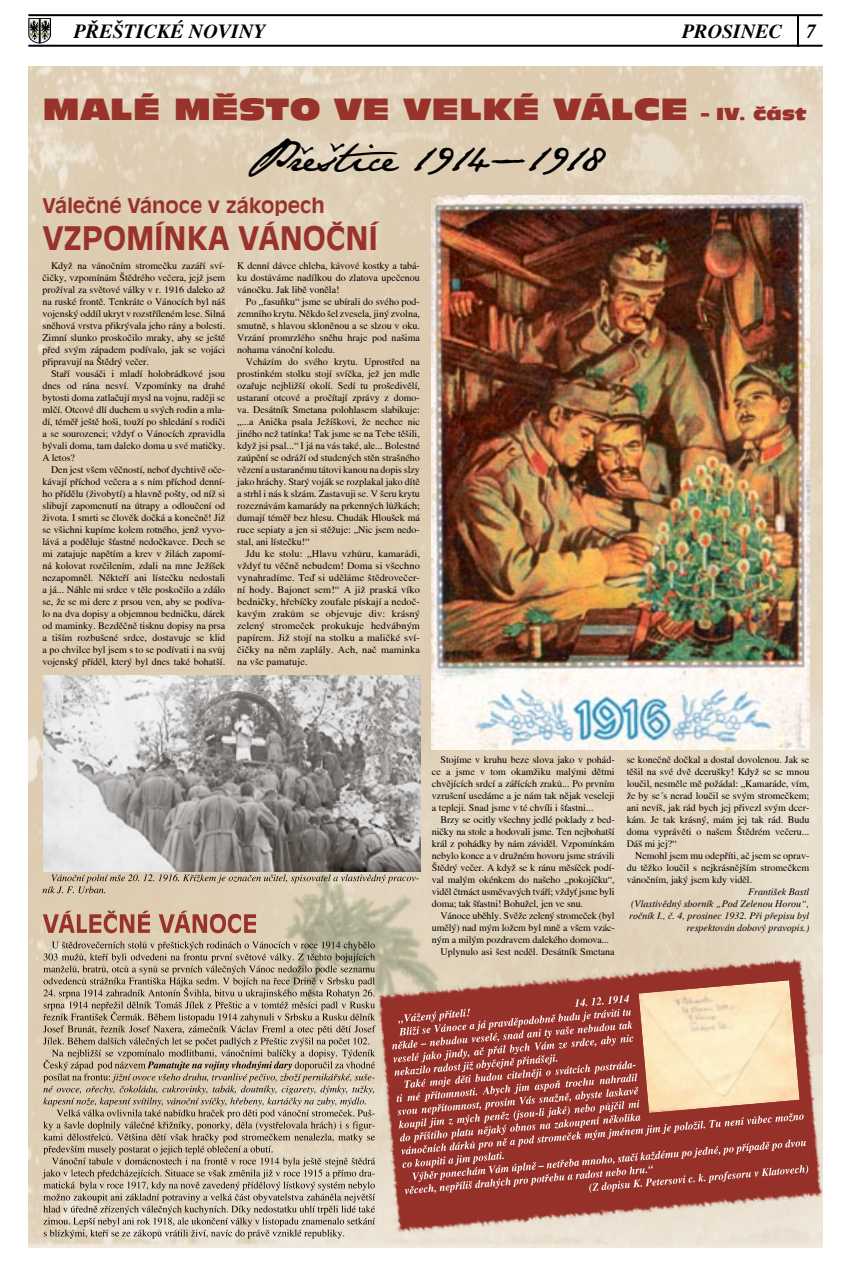
<style>
.page{position:relative;width:851px;height:1262px;background:#fff}
.page>*{position:absolute;margin:0;border:0;box-sizing:border-box;transform-origin:0 0}
.t1{font:40px "Jane Austen";color:#000}
.t2{font:700 32px "Antique Olive CE";color:#98322a}
.t3{font:30px "Antique Olive CE Nord";color:#98322a}
.t4{font:italic 700 20px "Toronto";color:#000}
.t5{font:700 20px "Antique Olive CE";color:#98322a}
.t6{font:10px/12px "Toronto";color:#000;text-align:justify}
.t7{font:italic 10px/12px "Toronto";color:#000;text-align:right}
.s1{font-size:17px}
</style>
<div class="page">
<hr style="left:28px;top:14px;width:794px;height:2px;background:#000">
<hr style="left:28px;top:45px;width:794px;height:2px;background:#000">
<hr style="left:796px;top:15px;width:2px;height:32px;background:#000">
<svg style="left:29px;top:18px;width:22px;height:25px"></svg>
<img style="left:28px;top:67px;width:794px;height:1180px">
<img style="left:431px;top:196px;width:378px;height:553px">
<svg style="left:43px;top:910px;width:202px;height:23px;background:#c28f7c"></svg>
<img style="left:245px;top:840px;width:229px;height:111px">
<img style="left:43px;top:675px;width:377px;height:196px">
<svg style="left:43px;top:874px;width:375px;height:19px;background:#cbbda6"></svg>
<svg style="left:43px;top:941px;width:332px;height:297px;background:#c5b8a4"></svg>
<img style="left:374px;top:951px;width:449px;height:286px">
<img style="left:638px;top:980px;width:161px;height:14px">
<svg style="left:392px;top:994px;width:416px;height:200px;background:#b46a5d"></svg>
<h3 class="t4" style="left:74px;top:20px;width:193px">PŘEŠTICKÉ NOVINY</h3>
<h3 class="t4" style="left:682px;top:20px;width:136px">PROSINEC 7</h3>
<h3 class="t3" style="left:43px;top:93px;width:765px">MALÉ MĚSTO VE VELKÉ VÁLCE <span class="s1">– IV. část</span></h3>
<h1 class="t1" style="left:246px;top:133px;width:361px">Přeštice 1914–1918</h1>
<h3 class="t5" style="left:43px;top:194px;width:283px">Válečné Vánoce v zákopech</h3>
<h2 class="t2" style="left:43px;top:220px;width:336px">VZPOMÍNKA VÁNOČNÍ</h2>
<p class="t6" style="left:43px;top:259px;width:184px;text-indent:9px">Když na vánočním stromečku zazáří sví&shy;čičky, vzpomínám Štědrého večera, jejž jsem prožíval za světové války v r. 1916 daleko až na ruské frontě. Tenkráte o Vánocích byl náš vojenský oddíl ukryt v rozstříleném lese. Silná sněhová vrstva přikrývala jeho rány a bolesti.<br>Zimní slunko proskočilo mraky, aby se ještě před svým západem podívalo, jak se vojáci připravují na Štědrý večer.</p>
<p class="t6" style="left:43px;top:367px;width:184px;text-indent:8px">Staří vousáči i mladí holobrádkové jsou dnes od rána nesví. Vzpomínky na drahé bytosti doma zatlačují mysl na vojnu, raději se mlčí. Otcové dlí duchem u svých rodin a mla&shy;dí, téměř ještě hoši, touží po shledání s rodiči a se sourozenci; vždyť o Vánocích zpravidla bývali doma, tam daleko doma u své matičky.<br>A letos?</p>
<p class="t6" style="left:43px;top:463px;width:184px;text-indent:9px">Den jest všem věčností, neboť dychtivě oče&shy;kávají příchod večera a s ním příchod denní&shy;ho přídělu (živobytí) a hlavně pošty, od níž si slibují zapomenutí na útrapy a odloučení od života. I smrti se člověk dočká a konečně! Již se všichni kupíme kolem rotného, jenž vyvo&shy;lává a poděluje šťastné nedočkavce. Dech se mi zatajuje napětím a krev v žilách zapomí&shy;ná kolovat rozčilením, zdali na mne Ježíšek nezapomněl. Někteří ani lístečku nedostali a já... Náhle mi srdce v těle poskočilo a zdálo se, že se mi dere z prsou ven, aby se podíva&shy;lo na dva dopisy a objemnou bedničku, dárek od maminky. Bezděčně tisknu dopisy na prsa a tiším rozbušené srdce, dostavuje se klid a po chvilce byl jsem s to se podívati i na svůj vojenský příděl, který byl dnes také bohatší.</p>
<p class="t6" style="left:237px;top:259px;width:184px">K denní dávce chleba, kávové kostky a tabá&shy;ku dostáváme nadílkou do zlatova upečenou vánočku. Jak libě voněla!</p>
<p class="t6" style="left:237px;top:295px;width:184px;text-indent:9px">Po „fasuňku“ jsme se ubírali do svého pod&shy;zemního krytu. Někdo šel zvesela, jiný zvolna, smutně, s hlavou skloněnou a se slzou v oku.<br>Vrzání promrzlého sněhu hraje pod našima nohama vánoční koledu.</p>
<p class="t6" style="left:237px;top:355px;width:184px;text-indent:9px">Vcházím do svého krytu. Uprostřed na prostinkém stolku stojí svíčka, jež jen mdle ozařuje nejbližší okolí. Sedí tu prošedivělí, ustaraní otcové a pročítají zprávy z domo&shy;va. Desátník Smetana polohlasem slabikuje: „...a Anička psala Ježíškovi, že nechce nic jiného než tatínka! Tak jsme se na Tebe těšili, když jsi psal...“ I já na vás také, ale... Bolestné zaúpění se odráží od studených stěn strašného vězení a ustaranému tátovi kanou na dopis slzy jako hráchy. Starý voják se rozplakal jako dítě a strhl i nás k slzám. Zastavuji se. V šeru krytu rozeznávám kamarády na prkenných lůžkách; dumají téměř bez hlesu. Chudák Hloušek má ruce sepiaty a jen si stěžuje: „Nic jsem nedo&shy;stal, ani lístečku!“</p>
<p class="t6" style="left:237px;top:547px;width:184px;text-indent:9px">Jdu ke stolu: „Hlavu vzhůru, kamarádi, vždyť tu věčně nebudem! Doma si všechno vynahradíme. Teď si uděláme štědrovečer&shy;ní hody. Bajonet sem!“ A již praská víko bedničky, hřebíčky zoufale pískají a nedoč&shy;kavým zrakům se objevuje div: krásný zelený stromeček prokukuje hedvábným papírem. Již stojí na stolku a maličké sví&shy;čičky na něm zaplály. Ach, nač maminka na vše pamatuje.</p>
<p class="t6" style="left:432px;top:753px;width:184px;text-indent:8px">Stojíme v kruhu beze slova jako v pohád&shy;ce a jsme v tom okamžiku malými dětmi chvějících srdcí a zářících zraků... Po prvním vzrušení usedáme a je nám tak nějak veseleji a tepleji. Snad jsme v té chvíli i šťastni...</p>
<p class="t6" style="left:432px;top:813px;width:184px;text-indent:9px">Brzy se ocitly všechny jedlé poklady z bed&shy;ničky na stole a hodovali jsme. Ten nejbohatší král z pohádky by nám záviděl. Vzpomínkám nebylo konce a v družném hovoru jsme strávili Štědrý večer. A když se k ránu měsíček podí&shy;val malým okénkem do našeho „pokojíčku“, viděl čtrnáct usměvavých tváří; vždyť jsme byli doma; tak šťastni! Bohužel, jen ve snu.</p>
<p class="t6" style="left:440px;top:909px;width:176px">Vánoce uběhly. Svěže zelený stromeček (byl</p>
<p class="t6" style="left:432px;top:921px;width:184px">umělý) nad mým ložem byl mně a všem vzác-</p>
<p class="t6" style="left:432px;top:933px;width:179px">ným a milým pozdravem dalekého domova...</p>
<p class="t6" style="left:440px;top:945px;width:176px">Uplynulo asi šest neděl. Desátník Smetana</p>
<p class="t6" style="left:626px;top:753px;width:184px">se konečně dočkal a dostal dovolenou. Jak se těšil na své dvě dcerušky! Když se se mnou loučil, nesměle mě požádal: „Kamaráde, vím, že by se´s nerad loučil se svým stromečkem; ani nevíš, jak rád bych jej přivezl svým dcer&shy;kám. Je tak krásný, mám jej tak rád. Budu doma vyprávěti o našem Štědrém večeru...<br>Dáš mi jej?“</p>
<p class="t6" style="left:626px;top:849px;width:184px;text-indent:9px">Nemohl jsem mu odepříti, ač jsem se oprav&shy;du těžko loučil s nejkrásnějším stromečkem vánočním, jaký jsem kdy viděl.</p>
<p class="t7" style="left:629px;top:885px;width:182px">František Bastl<br>(Vlastivědný sborník „Pod Zelenou Horou“, ročník I., č. 4, prosinec 1932. Při přepisu byl respektován dobový pravopis.)</p>
</div>
